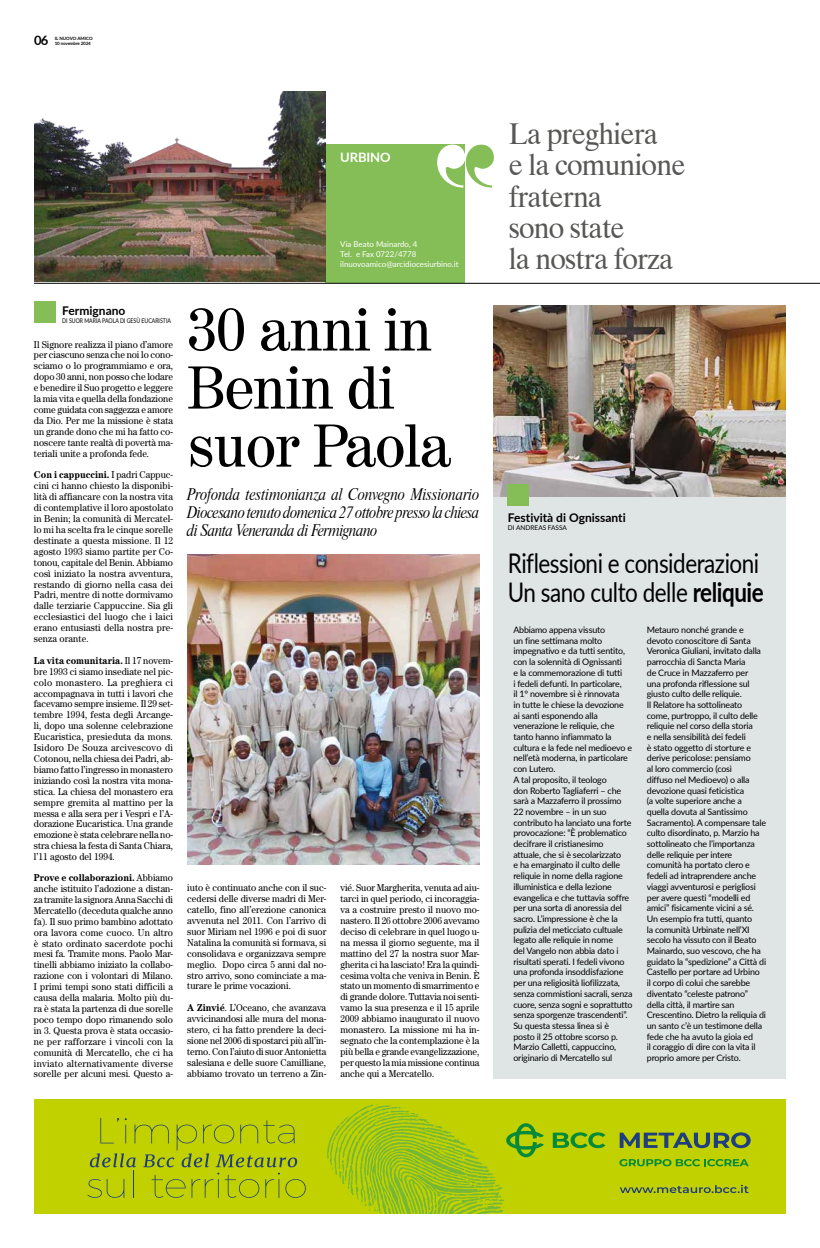
<style>
.page{position:relative;width:820px;height:1248px;background:#fff}
.page>*{position:absolute;margin:0;border:0;box-sizing:border-box;transform-origin:0 0}
.t1{font:60px/58px "Century 725 BT";letter-spacing:-.02em;color:#000}
.t2{font:30px/31.4px "Dutch 801 BT";letter-spacing:-.03em;color:#575756;scale:.96 1}
.t3{font:27px/29px "Lato";letter-spacing:-.02em;color:#000;scale:.83 1}
.t4{font:16px/18px "Dutch 801 BT Italic Headline";letter-spacing:-.03em;color:#000;text-align:justify;scale:.92 1}
.t5{font:700 13px "Lato";letter-spacing:-.01em;color:#fff}
.t6{font:700 13px "Lato";color:#000}
.t7{font:700 12px "Lato";color:#000}
.t8{font:10px/10.9px "Century Std";color:#000;text-align:justify;scale:.93 1}
.t9{font:8.9px/10.7px "Lato";letter-spacing:-.02em;color:#000}
.t10{font:8px/9.6px "Lato";color:#fff}
.t11{font:6.5px "Lato";color:#000;scale:.8 1}
.t12{font:6.5px "Lato";color:#000}
.t13{font:700 4.5px "Lato";letter-spacing:-.03em;color:#000}
.t14{font:700 4.5px "Lato";color:#000}
.s1{font-weight:700}
</style>
<div class="page">
<div style="left:326px;top:144px;width:139px;height:139px;background:#85be57"></div>
<img style="left:187px;top:554px;width:292px;height:310px">
<div style="left:34px;top:301px;width:21px;height:21px;background:#85be57"></div>
<div style="left:493px;top:305px;width:292px;height:773px;background:#dfe4e4"></div>
<img style="left:493px;top:305px;width:292px;height:191px">
<div style="left:507px;top:484px;width:21px;height:21px;background:#85be57"></div>
<svg style="left:437px;top:145px;width:56px;height:42px"></svg>
<div style="left:34px;top:1099px;width:751px;height:114px;background:#c1d100"></div>
<svg style="left:87px;top:1118px;width:218px;height:79px"></svg>
<svg style="left:327px;top:1103px;width:278px;height:110px"></svg>
<svg style="left:619px;top:1159px;width:129px;height:7px"></svg>
<svg style="left:619px;top:1132px;width:131px;height:15px"></svg>
<svg style="left:619px;top:1184px;width:129px;height:8px"></svg>
<img style="left:34px;top:91px;width:292px;height:191px">
<hr style="left:34px;top:283px;width:785px;height:1px;background:#000">
<h3 class="t6" style="left:34px;top:30px;width:16px">06</h3>
<p class="t13" style="left:55px;top:40px;width:37px">10 novembre 2024</p>
<p class="t14" style="left:55px;top:35px;width:39px">IL NUOVO AMICO</p>
<h3 class="t5" style="left:340px;top:147px;width:52px">URBINO</h3>
<p class="t10" style="left:340px;top:239px;width:120px">Via Beato Mainardo, 4<br>Tel. e Fax 0722/4778 ilnuovoamico@arcidiocesiurbino.it</p>
<p class="t7" style="left:62px;top:301px;width:65px">Fermignano</p>
<p class="t11" style="left:62px;top:315px;width:137px">DI SUOR MARIA PAOLA DI GESÙ EUCARISTIA</p>
<p class="t8" style="left:34px;top:338px;width:151px">Il Signore realizza il piano d’amore per ciascuno senza che noi lo cono&shy;sciamo o lo programmiamo e ora, dopo 30 anni, non posso che lodare e benedire il Suo progetto e leggere la mia vita e quella della fondazione come guidata con saggezza e amore da Dio. Per me la missione è stata un grande dono che mi ha fatto co&shy;noscere tante realtà di povertà ma&shy;teriali unite a profonda fede.</p>
<p class="t8" style="left:34px;top:469px;width:151px"><span class="s1">Con i cappuccini.</span> I padri Cappuc&shy;cini ci hanno chiesto la disponibi&shy;lità di affiancare con la nostra vita di contemplative il loro apostolato in Benin; la comunità di Mercatel&shy;lo mi ha scelta fra le cinque sorelle destinate a questa missione. Il 12 agosto 1993 siamo partite per Co&shy;tonou, capitale del Benin. Abbiamo così iniziato la nostra avventura, restando di giorno nella casa dei Padri, mentre di notte dormivamo dalle terziarie Cappuccine. Sia gli ecclesiastici del luogo che i laici erano entusiasti della nostra pre&shy;senza orante.</p>
<p class="t8" style="left:34px;top:654px;width:151px"><span class="s1">La vita comunitaria.</span> Il 17 novem&shy;bre 1993 ci siamo insediate nel pic&shy;colo monastero. La preghiera ci accompagnava in tutti i lavori che facevamo sempre insieme. Il 29 set&shy;tembre 1994, festa degli Arcange&shy;li, dopo una solenne celebrazione Eucaristica, presieduta da mons.<br>Isidoro De Souza arcivescovo di Cotonou, nella chiesa dei Padri, ab&shy;biamo fatto l’ingresso in monastero iniziando così la nostra vita mona&shy;stica. La chiesa del monastero era sempre gremita al mattino per la messa e alla sera per i Vespri e l’A&shy;dorazione Eucaristica. Una grande emozione è stata celebrare nella no&shy;stra chiesa la festa di Santa Chiara, l’11 agosto del 1994.</p>
<p class="t8" style="left:34px;top:872px;width:151px"><span class="s1">Prove e collaborazioni.</span> Abbiamo anche istituito l’adozione a distan&shy;za tramite la signora Anna Sacchi di Mercatello (deceduta qualche anno fa). Il suo primo bambino adottato ora lavora come cuoco. Un altro è stato ordinato sacerdote pochi mesi fa. Tramite mons. Paolo Mar&shy;tinelli abbiamo iniziato la collabo&shy;razione con i volontari di Milano.<br>I primi tempi sono stati difficili a causa della malaria. Molto più du&shy;ra è stata la partenza di due sorelle poco tempo dopo rimanendo solo in 3. Questa prova è stata occasio&shy;ne per rafforzare i vincoli con la comunità di Mercatello, che ci ha inviato alternativamente diverse sorelle per alcuni mesi. Questo a-</p>
<p class="t8" style="left:187px;top:882px;width:151px">iuto è continuato anche con il suc&shy;cedersi delle diverse madri di Mer&shy;catello, fino all’erezione canonica avvenuta nel 2011. Con l’arrivo di suor Miriam nel 1996 e poi di suor Natalina la comunità si formava, si consolidava e organizzava sempre meglio. Dopo circa 5 anni dal no&shy;stro arrivo, sono cominciate a ma&shy;turare le prime vocazioni.</p>
<h1 class="t1" style="left:187px;top:299px;width:265px">30 anni in<br>Benin di suor Paola</h1>
<h3 class="t4" style="left:187px;top:485px;width:319px">Profonda testimonianza al Convegno Missionario Diocesano tenuto domenica 27 ottobre presso la chiesa di Santa Veneranda di Fermignano</h3>
<p class="t8" style="left:340px;top:882px;width:151px">vié. Suor Margherita, venuta ad aiu&shy;tarci in quel periodo, ci incoraggia&shy;va a costruire presto il nuovo mo&shy;nastero. Il 26 ottobre 2006 avevamo deciso di celebrare in quel luogo u&shy;na messa il giorno seguente, ma il mattino del 27 la nostra suor Mar&shy;gherita ci ha lasciato! Era la quindi&shy;cesima volta che veniva in Benin. È stato un momento di smarrimento e di grande dolore. Tuttavia noi senti&shy;vamo la sua presenza e il 15 aprile 2009 abbiamo inaugurato il nuovo monastero. La missione mi ha in&shy;segnato che la contemplazione è la più bella e grande evangelizzazione, per questo la mia missione continua anche qui a Mercatello.</p>
<p class="t8" style="left:187px;top:1002px;width:151px"><span class="s1">A Zinvié</span>. L’Oceano, che avanzava avvicinandosi alle mura del mona&shy;stero, ci ha fatto prendere la deci&shy;sione nel 2006 di spostarci più all’in&shy;terno. Con l’aiuto di suor Antonietta salesiana e delle suore Camilliane, abbiamo trovato un terreno a Zin-</p>
<h2 class="t2" style="left:508px;top:117px;width:185px">La preghiera<br>e la comunione fraterna<br>sono state<br>la nostra forza</h2>
<p class="t7" style="left:507px;top:509px;width:119px">Festività di Ognissanti</p>
<p class="t12" style="left:507px;top:523px;width:60px">DI ANDREAS FASSA</p>
<h3 class="t3" style="left:507px;top:547px;width:310px">Riflessioni e considerazioni<br>Un sano culto delle <span class="s1">reliquie</span></h3>
<p class="t9" style="left:513px;top:624px;width:121px">Abbiamo appena vissuto<br>un fine settimana molto impegnativo e da tutti sentito, con la solennità di Ognissanti<br>e la commemorazione di tutti<br>i fedeli defunti. In particolare,<br>il 1° novembre si è rinnovata<br>in tutte le chiese la devozione<br>ai santi esponendo alla venerazione le reliquie, che tanto hanno infiammato la cultura e la fede nel medioevo e nell’età moderna, in particolare con Lutero.<br>A tal proposito, il teologo<br>don Roberto Tagliaferri – che sarà a Mazzaferro il prossimo<br>22 novembre – in un suo contributo ha lanciato una forte provocazione: “È problematico decifrare il cristianesimo attuale, che si è secolarizzato<br>e ha emarginato il culto delle reliquie in nome della ragione illuministica e della lezione evangelica e che tuttavia soffre per una sorta di anoressia del sacro. L’impressione è che la pulizia del meticciato cultuale legato alle reliquie in nome<br>del Vangelo non abbia dato i risultati sperati. I fedeli vivono una profonda insoddisfazione per una religiosità liofilizzata, senza commistioni sacrali, senza cuore, senza sogni e soprattutto senza sporgenze trascendenti”.<br>Su questa stessa linea si è<br>posto il 25 ottobre scorso p.<br>Marzio Calletti, cappuccino, originario di Mercatello sul</p>
<p class="t9" style="left:646px;top:624px;width:121px">Metauro nonché grande e devoto conoscitore di Santa<br>Veronica Giuliani, invitato dalla parrocchia di Sancta Maria<br>de Cruce in Mazzaferro per<br>una profonda riflessione sul giusto culto delle reliquie.<br>Il Relatore ha sottolineato come, purtroppo, il culto delle reliquie nel corso della storia<br>e nella sensibilità dei fedeli<br>è stato oggetto di storture e derive pericolose: pensiamo<br>al loro commercio (così<br>diffuso nel Medioevo) o alla devozione quasi feticistica<br>(a volte superiore anche a quella dovuta al Santissimo<br>Sacramento). A compensare tale culto disordinato, p. Marzio ha sottolineato che l’importanza delle reliquie per intere comunità ha portato clero e fedeli ad intraprendere anche viaggi avventurosi e perigliosi per avere questi “modelli ed amici” fisicamente vicini a sé.<br>Un esempio fra tutti, quanto<br>la comunità Urbinate nell’XI secolo ha vissuto con il Beato<br>Mainardo, suo vescovo, che ha guidato la “spedizione” a Città di<br>Castello per portare ad Urbino il corpo di colui che sarebbe diventato “celeste patrono” della città, il martire san<br>Crescentino. Dietro la reliquia di un santo c’è un testimone della fede che ha avuto la gioia ed<br>il coraggio di dire con la vita il proprio amore per Cristo.</p>
</div>
